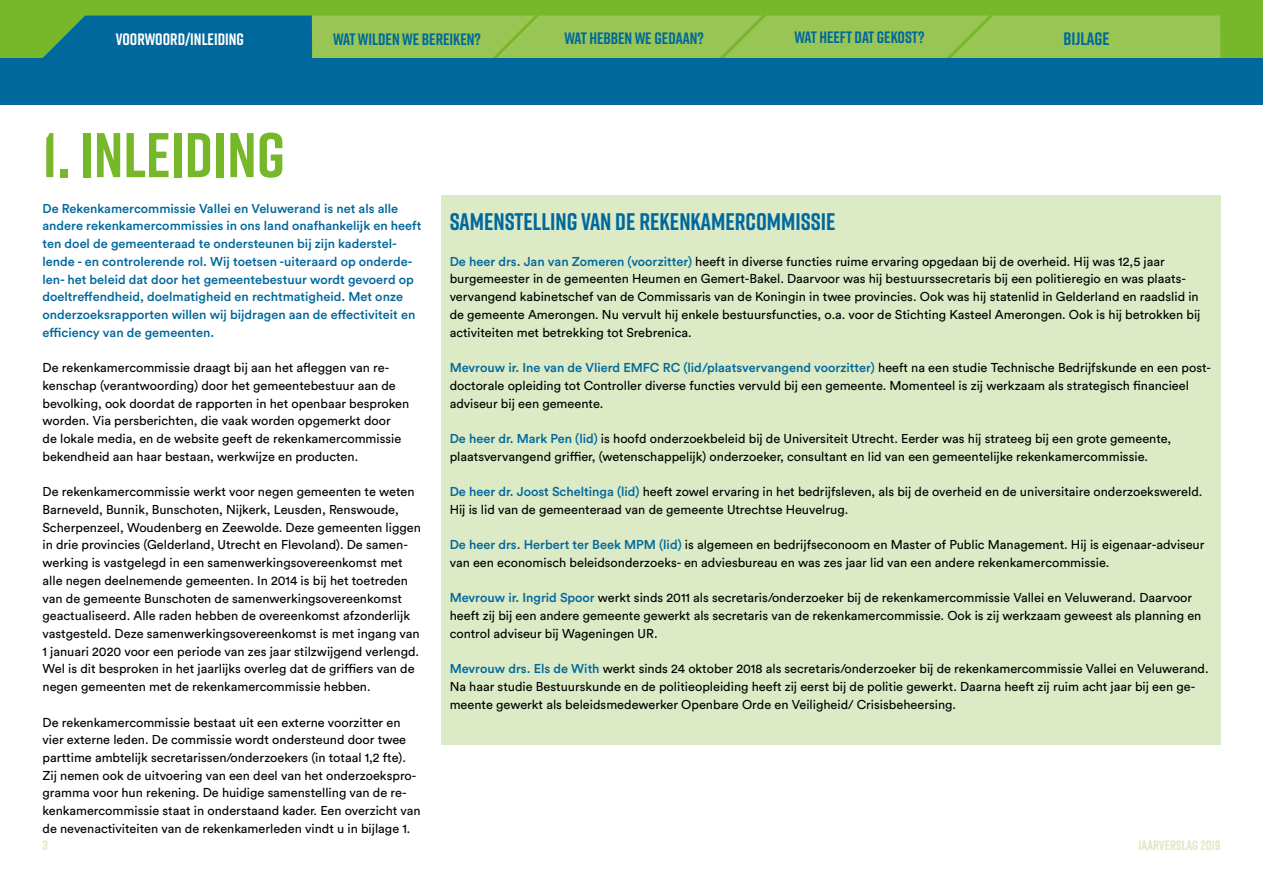
<style>
.page{position:relative;width:1263px;height:893px;background:#fff}
.page>*{position:absolute;margin:0;border:0;box-sizing:border-box;transform-origin:0 0}
.t1{font:700 63px "Rift";color:#76b82a}
.t2{font:700 24px "Rift";color:#00689c}
.t3{font:700 18px "Rift";color:#00689c}
.t4{font:700 16.5px "Rift";color:#00689c}
.t5{font:700 16.5px "Rift";color:#fff}
.t6{font:700 13.5px "Rift";color:#dceac5}
.t7{font:12.75px/17.7px "Circular Std";color:#000}
.lead{font:500 12.75px/17.7px "Circular Std";color:#00689c}
.s1{font-weight:500;color:#00689c}
</style>
<div class="page">
<div style="left:0;top:0;width:1263px;height:58px;background:#76b82a"></div>
<div style="left:0;top:58px;width:1263px;height:48px;background:#00689c"></div>
<div style="left:0;top:105px;width:1263px;height:11px;background:#fff"></div>
<svg style="left:42px;top:15px;width:1179px;height:43px;background:#77b161"></svg>
<div style="left:441px;top:195px;width:779px;height:549px;background:#dceac5"></div>
<p class="t5" style="left:116px;top:28px;width:130px">VOORWOORD/INLEIDING</p>
<p class="t4" style="left:333px;top:27px;width:149px">WAT WILDEN WE BEREIKEN?</p>
<p class="t4" style="left:564px;top:26px;width:141px">WAT HEBBEN WE GEDAAN?</p>
<p class="t4" style="left:794px;top:26px;width:131px">WAT HEEFT DAT GEKOST?</p>
<h3 class="t3" style="left:1063px;top:26px;width:48px">BIJLAGE</h3>
<h2 class="t1" style="left:43px;top:110px;width:244px">1. INLEIDING</h2>
<h4 class="lead" style="left:43px;top:199px;width:380px">De Rekenkamercommissie Vallei en Veluwerand is net als alle andere rekenkamercommissies in ons land onafhankelijk en heeft ten doel de gemeenteraad te ondersteunen bij zijn kaderstel&shy;lende - en controlerende rol. Wij toetsen -uiteraard op onderde&shy;len- het beleid dat door het gemeentebestuur wordt gevoerd op doeltreffendheid, doelmatigheid en rechtmatigheid. Met onze onderzoeksrapporten willen wij bijdragen aan de effectiviteit en efficiency van de gemeenten.</h4>
<p class="t7" style="left:43px;top:359px;width:368px">De rekenkamercommissie draagt bij aan het afleggen van re&shy;kenschap (verantwoording) door het gemeentebestuur aan de bevolking, ook doordat de rapporten in het openbaar besproken worden. Via persberichten, die vaak worden opgemerkt door<br>de lokale media, en de website geeft de rekenkamercommissie bekendheid aan haar bestaan, werkwijze en producten.</p>
<p class="t7" style="left:43px;top:483px;width:380px">De rekenkamercommissie werkt voor negen gemeenten te weten Barneveld, Bunnik, Bunschoten, Nijkerk, Leusden, Renswoude, Scherpenzeel, Woudenberg en Zeewolde. Deze gemeenten liggen in drie provincies (Gelderland, Utrecht en Flevoland). De samen&shy;werking is vastgelegd in een samenwerkingsovereenkomst met alle negen deelnemende gemeenten. In 2014 is bij het toetreden van de gemeente Bunschoten de samenwerkingsovereenkomst geactualiseerd. Alle raden hebben de overeenkomst afzonderlijk vastgesteld. Deze samenwerkingsovereenkomst is met ingang van 1 januari 2020 voor een periode van zes jaar stilzwijgend verlengd.<br>Wel is dit besproken in het jaarlijks overleg dat de griffiers van de negen gemeenten met de rekenkamercommissie hebben.</p>
<p class="t7" style="left:43px;top:713px;width:380px">De rekenkamercommissie bestaat uit een externe voorzitter en vier externe leden. De commissie wordt ondersteund door twee parttime ambtelijk secretarissen/onderzoekers (in totaal 1,2 fte).<br>Zij nemen ook de uitvoering van een deel van het onderzoekspro&shy;gramma voor hun rekening. De huidige samenstelling van de re&shy;kenkamercommissie staat in onderstaand kader. Een overzicht van de nevenactiviteiten van de rekenkamerleden vindt u in bijlage 1.</p>
<h4 class="t2" style="left:450px;top:205px;width:388px">SAMENSTELLING VAN DE REKENKAMERCOMMISSIE</h4>
<p class="t7" style="left:450px;top:252px;width:752px"><span class="s1">De heer drs. Jan van Zomeren (voorzitter)</span> heeft in diverse functies ruime ervaring opgedaan bij de overheid. Hij was 12,5 jaar burgemeester in de gemeenten Heumen en Gemert-Bakel. Daarvoor was hij bestuurssecretaris bij een politieregio en was plaats&shy;vervangend kabinetschef van de Commissaris van de Koningin in twee provincies. Ook was hij statenlid in Gelderland en raadslid in de gemeente Amerongen. Nu vervult hij enkele bestuursfuncties, o.a. voor de Stichting Kasteel Amerongen. Ook is hij betrokken bij activiteiten met betrekking tot Srebrenica.</p>
<p class="t7" style="left:450px;top:359px;width:763px"><span class="s1">Mevrouw ir. Ine van de Vlierd EMFC RC (lid/plaatsvervangend voorzitter)</span> heeft na een studie Technische Bedrijfskunde en een post&shy;doctorale opleiding tot Controller diverse functies vervuld bij een gemeente. Momenteel is zij werkzaam als strategisch financieel adviseur bij een gemeente.</p>
<p class="t7" style="left:450px;top:429px;width:723px"><span class="s1">De heer dr. Mark Pen (lid)</span> is hoofd onderzoekbeleid bij de Universiteit Utrecht. Eerder was hij strateeg bij een grote gemeente, plaatsvervangend griffier, (wetenschappelijk) onderzoeker, consultant en lid van een gemeentelijke rekenkamercommissie.</p>
<p class="t7" style="left:450px;top:483px;width:754px"><span class="s1">De heer dr. Joost Scheltinga (lid)</span> heeft zowel ervaring in het bedrijfsleven, als bij de overheid en de universitaire onderzoekswereld.<br>Hij is lid van de gemeenteraad van de gemeente Utrechtse Heuvelrug.</p>
<p class="t7" style="left:450px;top:536px;width:756px"><span class="s1">De heer drs. Herbert ter Beek MPM (lid)</span> is algemeen en bedrijfseconoom en Master of Public Management. Hij is eigenaar-adviseur van een economisch beleidsonderzoeks- en adviesbureau en was zes jaar lid van een andere rekenkamercommissie.</p>
<p class="t7" style="left:450px;top:589px;width:753px"><span class="s1">Mevrouw ir. Ingrid Spoor</span> werkt sinds 2011 als secretaris/onderzoeker bij de rekenkamercommissie Vallei en Veluwerand. Daarvoor heeft zij bij een andere gemeente gewerkt als secretaris van de rekenkamercommissie. Ook is zij werkzaam geweest als planning en control adviseur bij Wageningen UR.</p>
<p class="t7" style="left:450px;top:660px;width:760px"><span class="s1">Mevrouw drs. Els de With</span> werkt sinds 24 oktober 2018 als secretaris/onderzoeker bij de rekenkamercommissie Vallei en Veluwerand.<br>Na haar studie Bestuurskunde en de politieopleiding heeft zij eerst bij de politie gewerkt. Daarna heeft zij ruim acht jaar bij een ge&shy;meente gewerkt als beleidsmedewerker Openbare Orde en Veiligheid/ Crisisbeheersing.</p>
<p class="t6" style="left:43px;top:836px;width:7px">3</p>
<p class="t6" style="left:1138px;top:836px;width:84px">JAARVERSLAG 2019</p>
</div>
